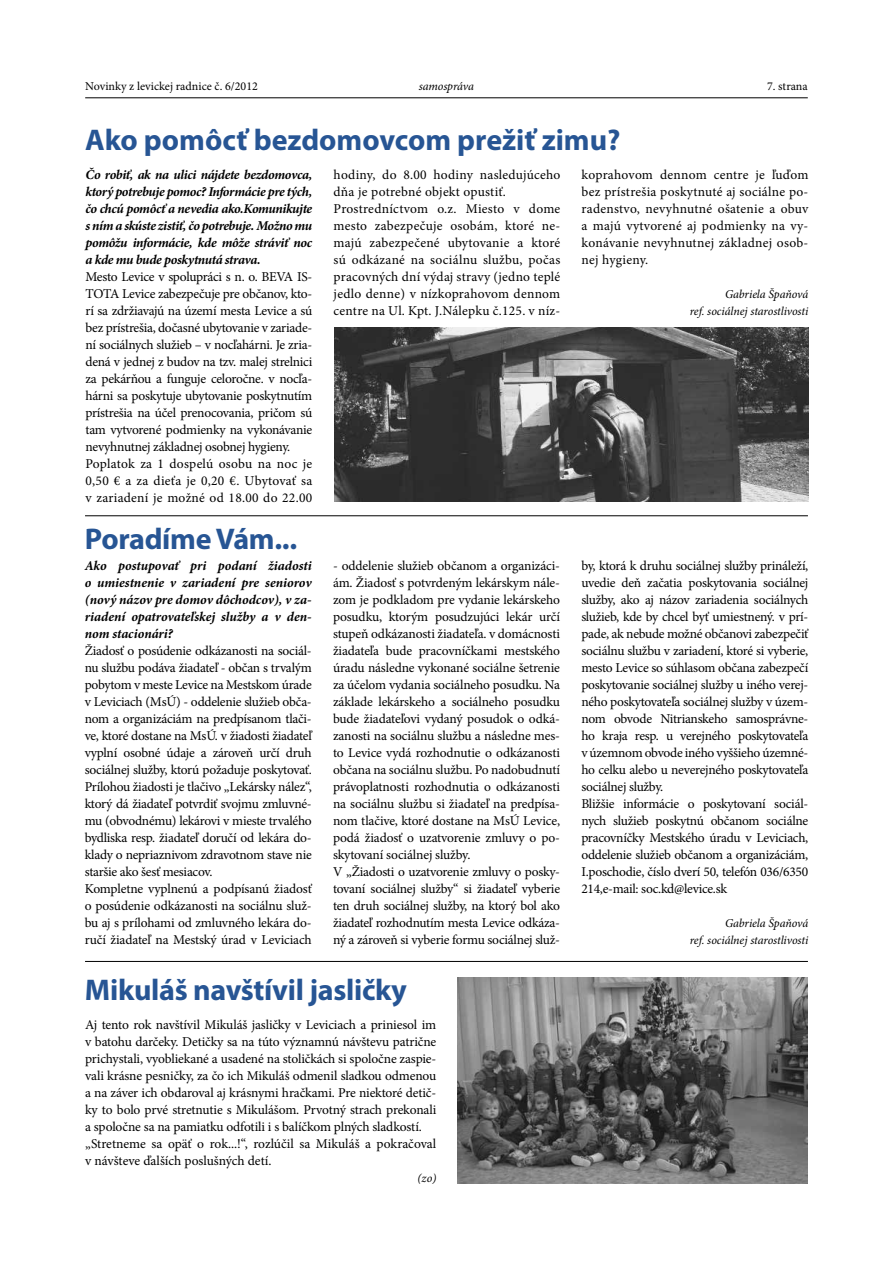
<style>
.page{position:relative;width:893px;height:1263px;background:#fff}
.page>*{position:absolute;margin:0;border:0;box-sizing:border-box;transform-origin:0 0}
.t1{font:700 30px "Myriad Pro";letter-spacing:-.01em;color:#275594}
.t2{font:13.5px/17px "Minion Pro";letter-spacing:-.015em;color:#000}
.t3{font:italic 700 13.5px/17px "Minion Pro";letter-spacing:-.01em;color:#000;text-align:justify}
.t4{font:13.5px/17px "Minion Pro";letter-spacing:.02em;color:#000}
.t5{font:italic 12px/17px "Minion Pro";letter-spacing:-.01em;color:#000;text-align:right}
.t6{font:12px "Minion Pro";color:#000}
</style>
<div class="page">
<hr style="left:85px;top:97px;width:723px;height:1px;background:#000">
<hr style="left:85px;top:515px;width:723px;height:1px;background:#000">
<hr style="left:85px;top:961px;width:723px;height:1px;background:#000">
<img style="left:334px;top:327px;width:475px;height:175px">
<img style="left:458px;top:978px;width:350px;height:205px">
<p class="t6" style="left:85px;top:78px;width:174px">Novinky z levickej radnice č. 6/2012</p>
<p class="t5" style="left:419px;top:77px;width:57px">samospráva</p>
<p class="t6" style="left:767px;top:78px;width:42px">7. strana</p>
<h1 class="t1" style="left:85px;top:121px;width:537px">Ako pomôcť bezdomovcom prežiť zimu?</h1>
<p class="t3" style="left:86px;top:166px;width:228px">Čo robiť, ak na ulici nájdete bezdomovca, ktorý potrebuje pomoc? Informácie pre tých, čo chcú pomôcť a nevedia ako.Komunikujte s ním a skúste zistiť, čo potrebuje. Možno mu pomôžu informácie, kde môže stráviť noc a kde mu bude poskytnutá strava.</p>
<p class="t2" style="left:86px;top:268px;width:228px">Mesto Levice v spolupráci s n. o. BEVA IS-TOTA Levice zabezpečuje pre občanov, kto&shy;rí sa zdržiavajú na území mesta Levice a sú bez prístrešia, dočasné ubytovanie v zariade&shy;ní sociálnych služieb – v nocľahárni. Je zria&shy;dená v jednej z budov na tzv. malej strelnici za pekárňou a funguje celoročne. v nocľa&shy;hárni sa poskytuje ubytovanie poskytnutím prístrešia na účel prenocovania, pričom sú tam vytvorené podmienky na vykonávanie nevyhnutnej základnej osobnej hygieny.<br>Poplatok za 1 dospelú osobu na noc je 0,50 € a za dieťa je 0,20 €. Ubytovať sa v zariadení je možné od 18.00 do 22.00</p>
<p class="t4" style="left:334px;top:166px;width:228px">hodiny, do 8.00 hodiny nasledujúceho dňa je potrebné objekt opustiť.<br>Prostredníctvom o.z. Miesto v dome mesto zabezpečuje osobám, ktoré ne&shy;majú zabezpečené ubytovanie a ktoré sú odkázané na sociálnu službu, počas pracovných dní výdaj stravy (jedno teplé jedlo denne) v nízkoprahovom dennom centre na Ul. Kpt. J.Nálepku č.125. v níz-</p>
<p class="t2" style="left:582px;top:166px;width:228px;text-align:justify">koprahovom dennom centre je ľuďom bez prístrešia poskytnuté aj sociálne po&shy;radenstvo, nevyhnutné ošatenie a obuv a majú vytvorené aj podmienky na vy&shy;konávanie nevyhnutnej základnej osob&shy;nej hygieny.</p>
<p class="t5" style="left:690px;top:285px;width:120px">Gabriela Špaňová<br>ref. sociálnej starostlivosti</p>
<h1 class="t1" style="left:85px;top:520px;width:214px">Poradíme Vám...</h1>
<p class="t3" style="left:85px;top:557px;width:229px">Ako postupovať pri podaní žiadosti o umiestnenie v zariadení pre seniorov (nový názov pre domov dôchodcov), v za&shy;riadení opatrovateľskej služby a v den&shy;nom stacionári?</p>
<p class="t2" style="left:85px;top:642px;width:229px">Žiadosť o posúdenie odkázanosti na sociál&shy;nu službu podáva žiadateľ - občan s trvalým pobytom v meste Levice na Mestskom úrade v Leviciach (MsÚ) - oddelenie služieb obča&shy;nom a organizáciám na predpísanom tlači&shy;ve, ktoré dostane na MsÚ. v žiadosti žiadateľ vyplní osobné údaje a zároveň určí druh sociálnej služby, ktorú požaduje poskytovať.<br>Prílohou žiadosti je tlačivo „Lekársky nález“, ktorý dá žiadateľ potvrdiť svojmu zmluvné&shy;mu (obvodnému) lekárovi v mieste trvalého bydliska resp. žiadateľ doručí od lekára do&shy;klady o nepriaznivom zdravotnom stave nie staršie ako šesť mesiacov.<br>Kompletne vyplnenú a podpísanú žiadosť o posúdenie odkázanosti na sociálnu služ&shy;bu aj s prílohami od zmluvného lekára do&shy;ručí žiadateľ na Mestský úrad v Leviciach</p>
<p class="t2" style="left:333px;top:557px;width:229px">- oddelenie služieb občanom a organizáci&shy;ám. Žiadosť s potvrdeným lekárskym nále&shy;zom je podkladom pre vydanie lekárskeho posudku, ktorým posudzujúci lekár určí stupeň odkázanosti žiadateľa. v domácnosti žiadateľa bude pracovníčkami mestského úradu následne vykonané sociálne šetrenie za účelom vydania sociálneho posudku. Na základe lekárskeho a sociálneho posudku bude žiadateľovi vydaný posudok o odká&shy;zanosti na sociálnu službu a následne mes&shy;to Levice vydá rozhodnutie o odkázanosti občana na sociálnu službu. Po nadobudnutí právoplatnosti rozhodnutia o odkázanosti na sociálnu službu si žiadateľ na predpísa&shy;nom tlačive, ktoré dostane na MsÚ Levice, podá žiadosť o uzatvorenie zmluvy o po&shy;skytovaní sociálnej služby.<br>V „Žiadosti o uzatvorenie zmluvy o posky&shy;tovaní sociálnej služby“ si žiadateľ vyberie ten druh sociálnej služby, na ktorý bol ako žiadateľ rozhodnutím mesta Levice odkáza&shy;ný a zároveň si vyberie formu sociálnej služ-</p>
<p class="t2" style="left:581px;top:557px;width:229px">by, ktorá k druhu sociálnej služby prináleží, uvedie deň začatia poskytovania sociálnej služby, ako aj názov zariadenia sociálnych služieb, kde by chcel byť umiestnený. v prí&shy;pade, ak nebude možné občanovi zabezpečiť sociálnu službu v zariadení, ktoré si vyberie, mesto Levice so súhlasom občana zabezpečí poskytovanie sociálnej služby u iného verej&shy;ného poskytovateľa sociálnej služby v územ&shy;nom obvode Nitrianskeho samosprávne&shy;ho kraja resp. u verejného poskytovateľa v územnom obvode iného vyššieho územné&shy;ho celku alebo u neverejného poskytovateľa sociálnej služby.<br>Bližšie informácie o poskytovaní sociál&shy;nych služieb poskytnú občanom sociálne pracovníčky Mestského úradu v Leviciach, oddelenie služieb občanom a organizáciám, I.poschodie, číslo dverí 50, telefón 036/6350<br>214,e-mail: soc.kd@levice.sk</p>
<p class="t5" style="left:690px;top:915px;width:120px">Gabriela Špaňová<br>ref. sociálnej starostlivosti</p>
<h1 class="t1" style="left:85px;top:970px;width:323px">Mikuláš navštívil jasličky</h1>
<p class="t2" style="left:85px;top:1016px;width:353px">Aj tento rok navštívil Mikuláš jasličky v Leviciach a priniesol im v batohu darčeky. Detičky sa na túto významnú návštevu patrične prichystali, vyobliekané a usadené na stoličkách si spoločne zaspie&shy;vali krásne pesničky, za čo ich Mikuláš odmenil sladkou odmenou a na záver ich obdaroval aj krásnymi hračkami. Pre niektoré detič&shy;ky to bolo prvé stretnutie s Mikulášom. Prvotný strach prekonali a spoločne sa na pamiatku odfotili i s balíčkom plných sladkostí. „Stretneme sa opäť o rok...!“, rozlúčil sa Mikuláš a pokračoval v návšteve ďalších poslušných detí.</p>
<p class="t5" style="left:418px;top:1170px;width:20px">(zo)</p>
</div>
